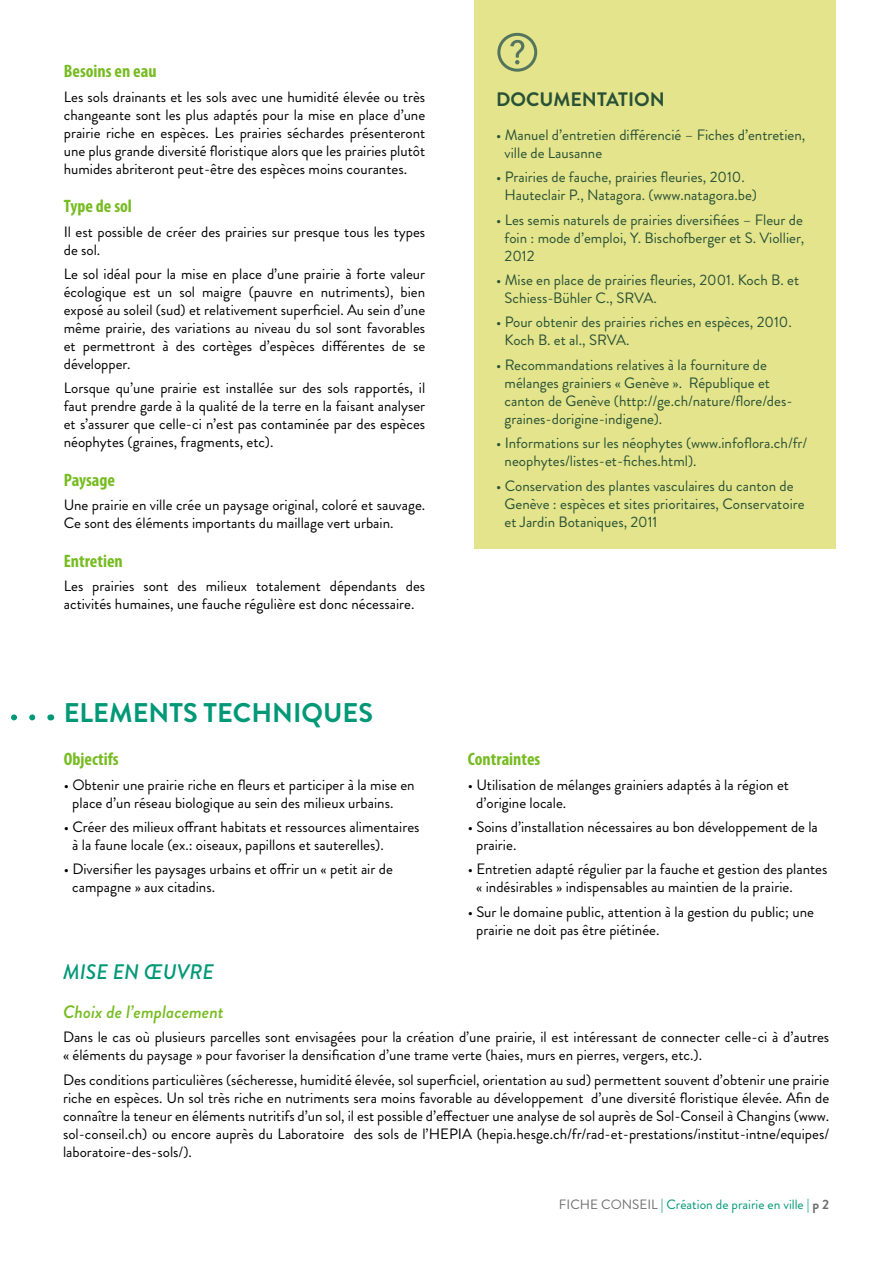
<style>
.page{position:relative;width:893px;height:1263px;background:#fff}
.page>*{position:absolute;margin:0;border:0;box-sizing:border-box;transform-origin:0 0}
.t1{font:700 27px "Brandon Grotesque";color:#009877}
.t2{font:italic 500 21px "Brandon Grotesque";color:#009877}
.t3{font:700 19.5px "Brandon Grotesque";color:#295135}
.t4{font:700 condensed 18px "Myriad Pro";color:#76bc21}
.t5{font:italic 500 18px "Brandon Grotesque";color:#76bc21}
.t6{font:15px/18px "Brandon Grotesque";color:#000}
.t7{font:15px/18px "Brandon Grotesque";color:#295135}
.t8{font:13.5px "Brandon Grotesque";color:#009877}
.s1{color:#706f6f}
.s2{font-weight:700;color:#706f6f}
</style>
<div class="page">
<div style="left:474px;top:0;width:362px;height:549px;background:#e3e48c"></div>
<div style="left:497px;top:33px;width:40px;height:39px;border:3px solid #54745d;border-radius:50%"></div>
<svg style="left:510px;top:40px;width:14px;height:24px"></svg>
<svg style="left:11px;top:714px;width:21px;height:6px"></svg>
<p class="t4" style="left:64px;top:60px;width:94px">Besoins en eau</p>
<p class="t6" style="left:64px;top:88px;width:363px;text-align:justify">Les sols drainants et les sols avec une humidité élevée ou très changeante sont les plus adaptés pour la mise en place d’une prairie riche en espèces. Les prairies séchardes présenteront une plus grande diversité floristique alors que les prairies plutôt humides abriteront peut-être des espèces moins courantes.</p>
<p class="t4" style="left:64px;top:195px;width:70px">Type de sol</p>
<p class="t6" style="left:64px;top:223px;width:363px">Il est possible de créer des prairies sur presque tous les types de sol.</p>
<p class="t6" style="left:64px;top:265px;width:363px;text-align:justify">Le sol idéal pour la mise en place d’une prairie à forte valeur écologique est un sol maigre (pauvre en nutriments), bien exposé au soleil (sud) et relativement superficiel. Au sein d’une même prairie, des variations au niveau du sol sont favorables et permettront à des cortèges d’espèces différentes de se développer.</p>
<p class="t6" style="left:64px;top:379px;width:363px;text-align:justify">Lorsque qu’une prairie est installée sur des sols rapportés, il faut prendre garde à la qualité de la terre en la faisant analyser et s’assurer que celle-ci n’est pas contaminée par des espèces néophytes (graines, fragments, etc).</p>
<p class="t4" style="left:64px;top:469px;width:53px">Paysage</p>
<p class="t6" style="left:64px;top:496px;width:363px">Une prairie en ville crée un paysage original, coloré et sauvage.<br>Ce sont des éléments importants du maillage vert urbain.</p>
<p class="t4" style="left:64px;top:550px;width:61px">Entretien</p>
<p class="t6" style="left:64px;top:577px;width:363px">Les prairies sont des milieux totalement dépendants des activités humaines, une fauche régulière est donc nécessaire.</p>
<h1 class="t1" style="left:64px;top:693px;width:311px">ELEMENTS TECHNIQUES</h1>
<p class="t4" style="left:64px;top:748px;width:56px">Objectifs</p>
<p class="t6" style="left:72px;top:775px;width:344px;text-indent:-9px">• Obtenir une prairie riche en fleurs et participer à la mise en place d’un réseau biologique au sein des milieux urbains.</p>
<p class="t6" style="left:72px;top:818px;width:349px;text-indent:-9px">• Créer des milieux offrant habitats et ressources alimentaires à la faune locale (ex.: oiseaux, papillons et sauterelles).</p>
<p class="t6" style="left:72px;top:860px;width:322px;text-indent:-9px">• Diversifier les paysages urbains et offrir un « petit air de campagne » aux citadins.</p>
<h3 class="t3" style="left:496px;top:86px;width:170px">DOCUMENTATION</h3>
<p class="t7" style="left:505px;top:126px;width:302px;text-indent:-9px">• Manuel d’entretien différencié – Fiches d’entretien, ville de Lausanne</p>
<p class="t7" style="left:505px;top:168px;width:254px;text-indent:-9px">• Prairies de fauche, prairies fleuries, 2010.<br>Hauteclair P., Natagora. (www.natagora.be)</p>
<p class="t7" style="left:505px;top:211px;width:301px;text-align:justify;text-indent:-9px">• Les semis naturels de prairies diversifiées – Fleur de foin : mode d’emploi, Y. Bischofberger et S. Viollier, 2012</p>
<p class="t7" style="left:505px;top:271px;width:296px;text-indent:-9px">• Mise en place de prairies fleuries, 2001. Koch B. et<br>Schiess-Bühler C., SRVA.</p>
<p class="t7" style="left:505px;top:313px;width:289px;text-indent:-9px">• Pour obtenir des prairies riches en espèces, 2010.<br>Koch B. et al., SRVA.</p>
<p class="t7" style="left:505px;top:356px;width:289px;text-indent:-9px">• Recommandations relatives à la fourniture de mélanges grainiers « Genève ». République et canton de Genève (http://ge.ch/nature/flore/des&shy;graines-dorigine-indigene).</p>
<p class="t7" style="left:505px;top:434px;width:304px;text-indent:-9px">• Informations sur les néophytes (www.infoflora.ch/fr/ neophytes/listes-et-fiches.html).</p>
<p class="t7" style="left:505px;top:477px;width:302px;text-indent:-9px">• Conservation des plantes vasculaires du canton de<br>Genève : espèces et sites prioritaires, Conservatoire et Jardin Botaniques, 2011</p>
<p class="t4" style="left:468px;top:748px;width:74px">Contraintes</p>
<p class="t6" style="left:476px;top:775px;width:314px;text-indent:-9px">• Utilisation de mélanges grainiers adaptés à la région et d’origine locale.</p>
<p class="t6" style="left:476px;top:818px;width:343px;text-indent:-9px">• Soins d’installation nécessaires au bon développement de la prairie.</p>
<p class="t6" style="left:476px;top:860px;width:353px;text-indent:-9px">• Entretien adapté régulier par la fauche et gestion des plantes « indésirables » indispensables au maintien de la prairie.</p>
<p class="t6" style="left:476px;top:903px;width:339px;text-indent:-9px">• Sur le domaine public, attention à la gestion du public; une prairie ne doit pas être piétinée.</p>
<h2 class="t2" style="left:63px;top:957px;width:152px">MISE EN ŒUVRE</h2>
<p class="t5" style="left:63px;top:999px;width:162px">Choix de l’emplacement</p>
<p class="t6" style="left:63px;top:1028px;width:768px">Dans le cas où plusieurs parcelles sont envisagées pour la création d’une prairie, il est intéressant de connecter celle-ci à d’autres « éléments du paysage » pour favoriser la densification d’une trame verte (haies, murs en pierres, vergers, etc.).</p>
<p class="t6" style="left:63px;top:1071px;width:768px;text-align:justify">Des conditions particulières (sécheresse, humidité élevée, sol superficiel, orientation au sud) permettent souvent d’obtenir une prairie riche en espèces. Un sol très riche en nutriments sera moins favorable au développement d’une diversité floristique élevée. Afin de connaître la teneur en éléments nutritifs d’un sol, il est possible d’effectuer une analyse de sol auprès de Sol-Conseil à Changins (www. sol-conseil.ch) ou encore auprès du Laboratoire des sols de l’HEPIA (hepia.hesge.ch/fr/rad-et-prestations/institut-intne/equipes/ laboratoire-des-sols/).</p>
<p class="t8" style="left:559px;top:1195px;width:272px"><span class="s1">FICHE CONSEIL</span> | Création de prairie en ville | <span class="s2">p 2</span></p>
</div>
